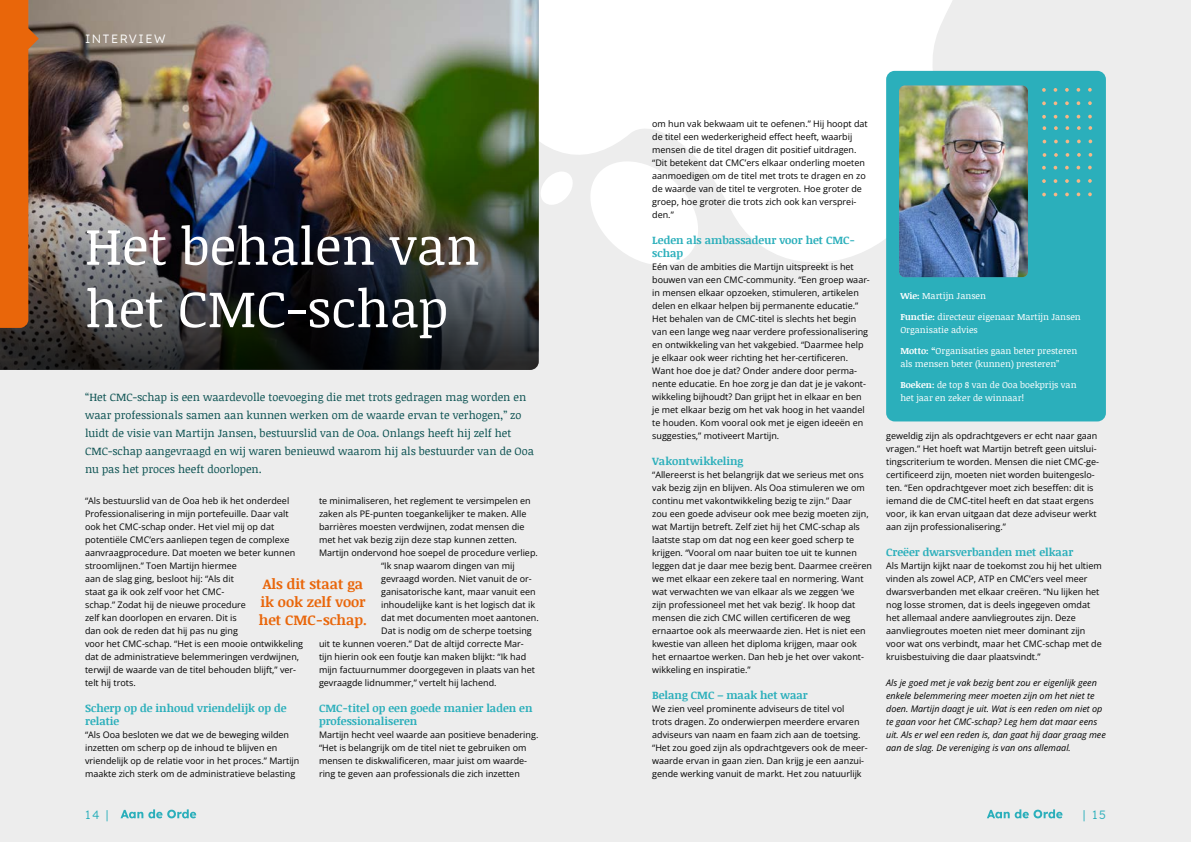
<style>
.page{position:relative;width:1191px;height:842px;background:#ededed}
.page>*{position:absolute;margin:0;border:0;box-sizing:border-box;transform-origin:0 0}
.t1{font:52px/62.4px "Noticia Text";color:#fff}
.t2{font:700 14.3px/18.1px "Noticia Text";color:#e9660a}
.t3{font:12px "Lexend Deca";letter-spacing:.13em;color:#fff}
.t4{font:12px "Lexend Deca";color:#2bafbb}
.t5{font:11px/18px "Noticia Text";color:#0c5252}
.t6{font:700 11px/13px "Noticia Text";color:#2bafbb}
.t7{font:9px/13px "Open Sans";color:#000}
.t8{font:italic 9px/13px "Open Sans";color:#000}
.t9{font:9px/13px "Noticia Text";color:#fff}
.s1{font-weight:700}
</style>
<div class="page">
<svg style="left:539px;top:0;width:445px;height:262px;fill:#fff"></svg>
<svg style="left:583px;top:161px;width:122px;height:104px"></svg>
<svg style="left:539px;top:172px;width:36px;height:33px"></svg>
<img style="left:39px;top:0;width:500px;height:107px">
<img style="left:0;top:107px;width:539px;height:263px">
<svg style="left:0;top:0;width:39px;height:328px;background:#c75e15"></svg>
<div style="left:886px;top:71px;width:220px;height:350px;background:#2bafbb;border-radius:9px"></div>
<img style="left:899px;top:86px;width:129px;height:191px">
<svg style="left:1042px;top:126px;width:50px;height:31px"></svg>
<svg style="left:1042px;top:166px;width:49px;height:30px"></svg>
<svg style="left:1042px;top:88px;width:49px;height:31px"></svg>
<svg style="left:120px;top:809px;width:76px;height:9px"></svg>
<svg style="left:987px;top:809px;width:75px;height:9px"></svg>
<h3 class="t3" style="left:85px;top:31px;width:82px">INTERVIEW</h3>
<h1 class="t1" style="left:85px;top:214px;width:396px">Het behalen van het CMC-schap</h1>
<p class="t5" style="left:85px;top:388px;width:450px">“Het CMC-schap is een waardevolle toevoeging die met trots gedragen mag worden en waar professionals samen aan kunnen werken om de waarde ervan te verhogen,” zo luidt de visie van Martijn Jansen, bestuurslid van de Ooa. Onlangs heeft hij zelf het CMC-schap aangevraagd en wij waren benieuwd waarom hij als bestuurder van de Ooa nu pas het proces heeft doorlopen.</p>
<p class="t7" style="left:319px;top:494px;width:213px">te minimaliseren, het reglement te versimpelen en</p>
<p class="t7" style="left:319px;top:507px;width:209px">zaken als PE-punten toegankelijker te maken. Alle</p>
<p class="t7" style="left:319px;top:520px;width:207px">barrières moesten verdwijnen, zodat mensen die</p>
<p class="t7" style="left:319px;top:533px;width:199px">met het vak bezig zijn deze stap kunnen zetten.</p>
<p class="t7" style="left:319px;top:546px;width:220px">Martijn ondervond hoe soepel de procedure verliep.</p>
<p class="t7" style="left:381px;top:559px;width:135px">“Ik snap waarom dingen van mij</p>
<p class="t7" style="left:381px;top:572px;width:152px">gevraagd worden. Niet vanuit de or-</p>
<p class="t7" style="left:381px;top:585px;width:156px">ganisatorische kant, maar vanuit een</p>
<p class="t7" style="left:381px;top:598px;width:155px">inhoudelijke kant is het logisch dat ik</p>
<p class="t7" style="left:381px;top:611px;width:159px">dat met documenten moet aantonen.</p>
<p class="t7" style="left:381px;top:624px;width:152px">Dat is nodig om de scherpe toetsing</p>
<p class="t7" style="left:319px;top:637px;width:206px">uit te kunnen voeren.” Dat de altijd correcte Mar-</p>
<p class="t7" style="left:319px;top:650px;width:209px">tijn hierin ook een foutje kan maken blijkt: “Ik had</p>
<p class="t7" style="left:319px;top:663px;width:217px">mijn factuurnummer doorgegeven in plaats van het</p>
<p class="t7" style="left:319px;top:676px;width:179px">gevraagde lidnummer,” vertelt hij lachend.</p>
<p class="t6" style="left:319px;top:701px;width:215px">CMC-titel op een goede manier laden en professionaliseren</p>
<p class="t7" style="left:319px;top:728px;width:221px">Martijn hecht veel waarde aan positieve benadering. “Het is belangrijk om de titel niet te gebruiken om mensen te diskwalificeren, maar juist om waarde&shy;ring te geven aan professionals die zich inzetten</p>
<p class="t7" style="left:85px;top:494px;width:220px">“Als bestuurslid van de Ooa heb ik het onderdeel Professionalisering in mijn portefeuille. Daar valt ook het CMC-schap onder. Het viel mij op dat potentiële CMC’ers aanliepen tegen de complexe aanvraagprocedure. Dat moeten we beter kunnen stroomlijnen.” Toen Martijn hiermee<br>aan de slag ging, besloot hij: “Als dit<br>staat ga ik ook zelf voor het CMC-<br>schap.” Zodat hij de nieuwe procedure<br>zelf kan doorlopen en ervaren. Dit is<br>dan ook de reden dat hij pas nu ging<br>voor het CMC-schap. “Het is een mooie ontwikkeling dat de administratieve belemmeringen verdwijnen, terwijl de waarde van de titel behouden blijft,” ver&shy;telt hij trots.</p>
<p class="t6" style="left:85px;top:701px;width:203px">Scherp op de inhoud vriendelijk op de relatie</p>
<p class="t7" style="left:85px;top:728px;width:216px">“Als Ooa besloten we dat we de beweging wilden inzetten om scherp op de inhoud te blijven en vriendelijk op de relatie voor in het proces.” Martijn maakte zich sterk om de administratieve belasting</p>
<h2 class="t2" style="left:259px;top:574px;width:110px">Als dit staat ga ik ook zelf voor het CMC-schap.</h2>
<p class="t7" style="left:652px;top:117px;width:217px">om hun vak bekwaam uit te oefenen.” Hij hoopt dat de titel een wederkerigheid effect heeft, waarbij mensen die de titel dragen dit positief uitdragen. “Dit betekent dat CMC’ers elkaar onderling moeten aanmoedigen om de titel met trots te dragen en zo de waarde van de titel te vergroten. Hoe groter de groep, hoe groter die trots zich ook kan versprei&shy;den.”</p>
<p class="t6" style="left:652px;top:233px;width:204px">Leden als ambassadeur voor het CMC&shy;schap</p>
<p class="t7" style="left:652px;top:260px;width:219px">Eén van de ambities die Martijn uitspreekt is het bouwen van een CMC-community. “Een groep waar&shy;in mensen elkaar opzoeken, stimuleren, artikelen delen en elkaar helpen bij permanente educatie.” Het behalen van de CMC-titel is slechts het begin van een lange weg naar verdere professionalisering en ontwikkeling van het vakgebied. “Daarmee help je elkaar ook weer richting het her-certificeren.<br>Want hoe doe je dat? Onder andere door perma&shy;nente educatie. En hoe zorg je dan dat je je vakont&shy;wikkeling bijhoudt? Dan grijpt het in elkaar en ben je met elkaar bezig om het vak hoog in het vaandel te houden. Kom vooral ook met je eigen ideeën en suggesties,” motiveert Martijn.</p>
<p class="t6" style="left:652px;top:454px;width:93px">Vakontwikkeling</p>
<p class="t7" style="left:652px;top:468px;width:221px">“Allereerst is het belangrijk dat we serieus met ons vak bezig zijn en blijven. Als Ooa stimuleren we om continu met vakontwikkeling bezig te zijn.” Daar<br>zou een goede adviseur ook mee bezig moeten zijn, wat Martijn betreft. Zelf ziet hij het CMC-schap als laatste stap om dat nog een keer goed scherp te krijgen. “Vooral om naar buiten toe uit te kunnen leggen dat je daar mee bezig bent. Daarmee creëren we met elkaar een zekere taal en normering. Want wat verwachten we van elkaar als we zeggen ‘we<br>zijn professioneel met het vak bezig’. Ik hoop dat mensen die zich CMC willen certificeren de weg ernaartoe ook als meerwaarde zien. Het is niet een kwestie van alleen het diploma krijgen, maar ook het ernaartoe werken. Dan heb je het over vakont&shy;wikkeling en inspiratie.”</p>
<p class="t6" style="left:652px;top:688px;width:157px">Belang CMC – maak het waar</p>
<p class="t7" style="left:652px;top:702px;width:217px">We zien veel prominente adviseurs de titel vol<br>trots dragen. Zo onderwierpen meerdere ervaren adviseurs van naam en faam zich aan de toetsing. “Het zou goed zijn als opdrachtgevers ook de meer&shy;waarde ervan in gaan zien. Dan krijg je een aanzui&shy;gende werking vanuit de markt. Het zou natuurlijk</p>
<p class="t9" style="left:900px;top:289px;width:87px"><span class="s1">Wie:</span> Martijn Jansen</p>
<p class="t9" style="left:900px;top:310px;width:182px"><span class="s1">Functie:</span> directeur eigenaar Martijn Jansen<br>Organisatie advies</p>
<p class="t9" style="left:900px;top:344px;width:179px"><span class="s1">Motto: “</span>Organisaties gaan beter presteren als mensen beter (kunnen) presteren”</p>
<p class="t9" style="left:900px;top:378px;width:178px"><span class="s1">Boeken:</span> de top 8 van de Ooa boekprijs van het jaar en zeker de winnaar!</p>
<p class="t7" style="left:886px;top:429px;width:214px">geweldig zijn als opdrachtgevers er echt naar gaan vragen.” Het hoeft wat Martijn betreft geen uitslui&shy;tingscriterium te worden. Mensen die niet CMC-ge&shy;certificeerd zijn, moeten niet worden buitengeslo&shy;ten. “Een opdrachtgever moet zich beseffen: dit is iemand die de CMC-titel heeft en dat staat ergens voor, ik kan ervan uitgaan dat deze adviseur werkt aan zijn professionalisering.”</p>
<p class="t6" style="left:886px;top:545px;width:189px">Creëer dwarsverbanden met elkaar</p>
<p class="t7" style="left:886px;top:559px;width:217px">Als Martijn kijkt naar de toekomst zou hij het ultiem vinden als zowel ACP, ATP en CMC’ers veel meer dwarsverbanden met elkaar creëren. “Nu lijken het nog losse stromen, dat is deels ingegeven omdat het allemaal andere aanvliegroutes zijn. Deze aanvliegroutes moeten niet meer dominant zijn voor wat ons verbindt, maar het CMC-schap met de kruisbestuiving die daar plaatsvindt.”</p>
<p class="t8" style="left:886px;top:676px;width:221px">Als je goed met je vak bezig bent zou er eigenlijk geen enkele belemmering meer moeten zijn om het niet te doen. Martijn daagt je uit. Wat is een reden om niet op te gaan voor het CMC-schap? Leg hem dat maar eens uit. Als er wel een reden is, dan gaat hij daar graag mee aan de slag. De vereniging is van ons allemaal.</p>
<h3 class="t4" style="left:85px;top:805px;width:25px">14 |</h3>
<h3 class="t4" style="left:1082px;top:805px;width:25px">| 15</h3>
</div>
